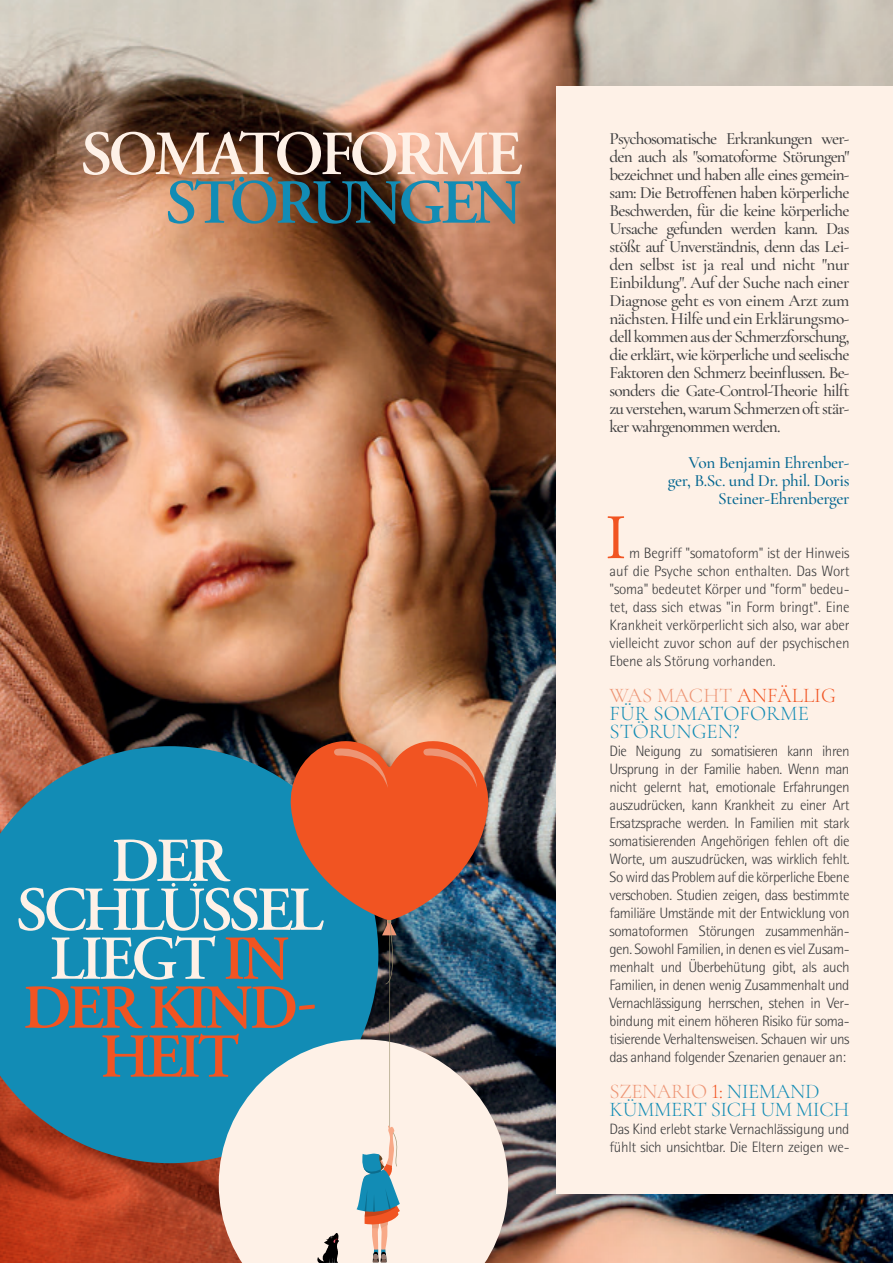
<style>
.page{position:relative;width:893px;height:1263px;background:#fff}
.page>*{position:absolute;margin:0;border:0;box-sizing:border-box;transform-origin:0 0}
.t1{font:63px "Adobe Garamond Pro";color:#f15422}
.t2{font:600 62.55px "Adobe Garamond Pro";letter-spacing:-.055em;color:#fef1e7}
.t3{font:600 62.55px "Adobe Garamond Pro";letter-spacing:-.055em;color:#128cb5}
.t4{font:600 62.25px/48.9px "Adobe Garamond Pro";letter-spacing:-.055em;color:#fef1e7;text-align:center}
.t5{font:300 21px/18px "Cormorant Garamond";color:#128cb5}
.t6{font:300 21px/18px "Cormorant Garamond";letter-spacing:-.02em;color:#128cb5}
.t7{font:500 17.25px/18px "Cormorant Garamond";letter-spacing:-.05em;color:#3e3e3f;text-align:justify}
.t8{font:500 17.25px/18px "Cormorant Garamond";letter-spacing:-.02em;color:#00648f;text-align:right}
.t9{font:300 15px/18px "Rotis Semi Sans Std";letter-spacing:-.02em;color:#3e3e3f;text-align:justify}
.s1{color:#f15422}
.s2{color:#ed9575}
</style>
<div class="page">
<img style="left:0;top:0;width:893px;height:1263px">
<div style="left:556px;top:86px;width:337px;height:1108px;background:#fef1e7"></div>
<svg style="left:239px;top:177px;width:5px;height:5px"></svg>
<svg style="left:268px;top:177px;width:5px;height:5px"></svg>
<svg style="left:0;top:746px;width:378px;height:417px;background:#1e85a8"></svg>
<svg style="left:172px;top:883px;width:3px;height:4px"></svg>
<svg style="left:193px;top:883px;width:4px;height:4px"></svg>
<svg style="left:219px;top:1039px;width:289px;height:224px;background:#dad8d2"></svg>
<hr style="left:389px;top:922px;width:1px;height:210px;background:#9d9371">
<svg style="left:289px;top:735px;width:201px;height:249px;background:#976152"></svg>
<svg style="left:356px;top:1125px;width:44px;height:137px;background:#b8bfbd"></svg>
<svg style="left:316px;top:1232px;width:23px;height:31px"></svg>
<h2 class="t2" style="left:81px;top:116px;width:443px">SOMATOFORME</h2>
<h2 class="t3" style="left:166px;top:164px;width:358px">STORUNGEN</h2>
<h3 class="t4" style="left:16px;top:835px;width:309px">DER<br>SCHLUSSEL<br>LIEGT <span class="s1">IN<br>DER KIND-<br>HEIT</span></h3>
<p class="t7" style="left:609px;top:131px;width:242px">Psychosomatische Erkrankungen wer&shy;den auch als "somatoforme Störungen" bezeichnet und haben alle eines gemein&shy;sam: Die Betroffenen haben körperliche Beschwerden, für die keine körperliche Ursache gefunden werden kann. Das stößt auf Unverständnis, denn das Lei&shy;den selbst ist ja real und nicht "nur Einbildung". Auf der Suche nach einer Diagnose geht es von einem Arzt zum nächsten. Hilfe und ein Erklärungsmo&shy;dell kommen aus der Schmerzforschung, die erklärt, wie körperliche und seelische Faktoren den Schmerz beeinflussen. Be&shy;sonders die Gate-Control-Theorie hilft zu verstehen, warum Schmerzen oft stär&shy;ker wahrgenommen werden.</p>
<p class="t8" style="left:668px;top:455px;width:183px">Von Benjamin Ehrenber&shy;ger, B.Sc. und Dr. phil. Doris<br>Steiner-Ehrenberger</p>
<p class="t9" style="left:609px;top:544px;width:242px;text-indent:20px">m Begriff "somatoform" ist der Hinweis auf die Psyche schon enthalten. Das Wort "soma" bedeutet Körper und "form" bedeu&shy;tet, dass sich etwas "in Form bringt". Eine Krankheit verkörperlicht sich also, war aber vielleicht zuvor schon auf der psychischen Ebene als Störung vorhanden.</p>
<h3 class="t5" style="left:610px;top:688px;width:228px"><span class="s2">WAS MACHT</span> <span class="s1">ANFÄLLIG<br></span>FÜR SOMATOFORME<br>STÖRUNGEN?</h3>
<p class="t9" style="left:609px;top:742px;width:242px">Die Neigung zu somatisieren kann ihren Ursprung in der Familie haben. Wenn man nicht gelernt hat, emotionale Erfahrungen auszudrücken, kann Krankheit zu einer Art Ersatzsprache werden. In Familien mit stark somatisierenden Angehörigen fehlen oft die Worte, um auszudrücken, was wirklich fehlt.<br>So wird das Problem auf die körperliche Ebene verschoben. Studien zeigen, dass bestimmte familiäre Umstände mit der Entwicklung von somatoformen Störungen zusammenhän&shy;gen. Sowohl Familien, in denen es viel Zusam&shy;menhalt und Überbehütung gibt, als auch Familien, in denen wenig Zusammenhalt und Vernachlässigung herrschen, stehen in Ver&shy;bindung mit einem höheren Risiko für soma&shy;tisierende Verhaltensweisen. Schauen wir uns das anhand folgender Szenarien genauer an:</p>
<h3 class="t6" style="left:610px;top:1084px;width:241px"><span class="s2">SZENARIO</span> <span class="s1">1:</span> NIEMAND<br>KÜMMERT SICH UM MICH</h3>
<p class="t9" style="left:609px;top:1120px;width:242px">Das Kind erlebt starke Vernachlässigung und fühlt sich unsichtbar. Die Eltern zeigen we-</p>
<h1 class="t1" style="left:605px;top:499px;width:23px">I</h1>
</div>
